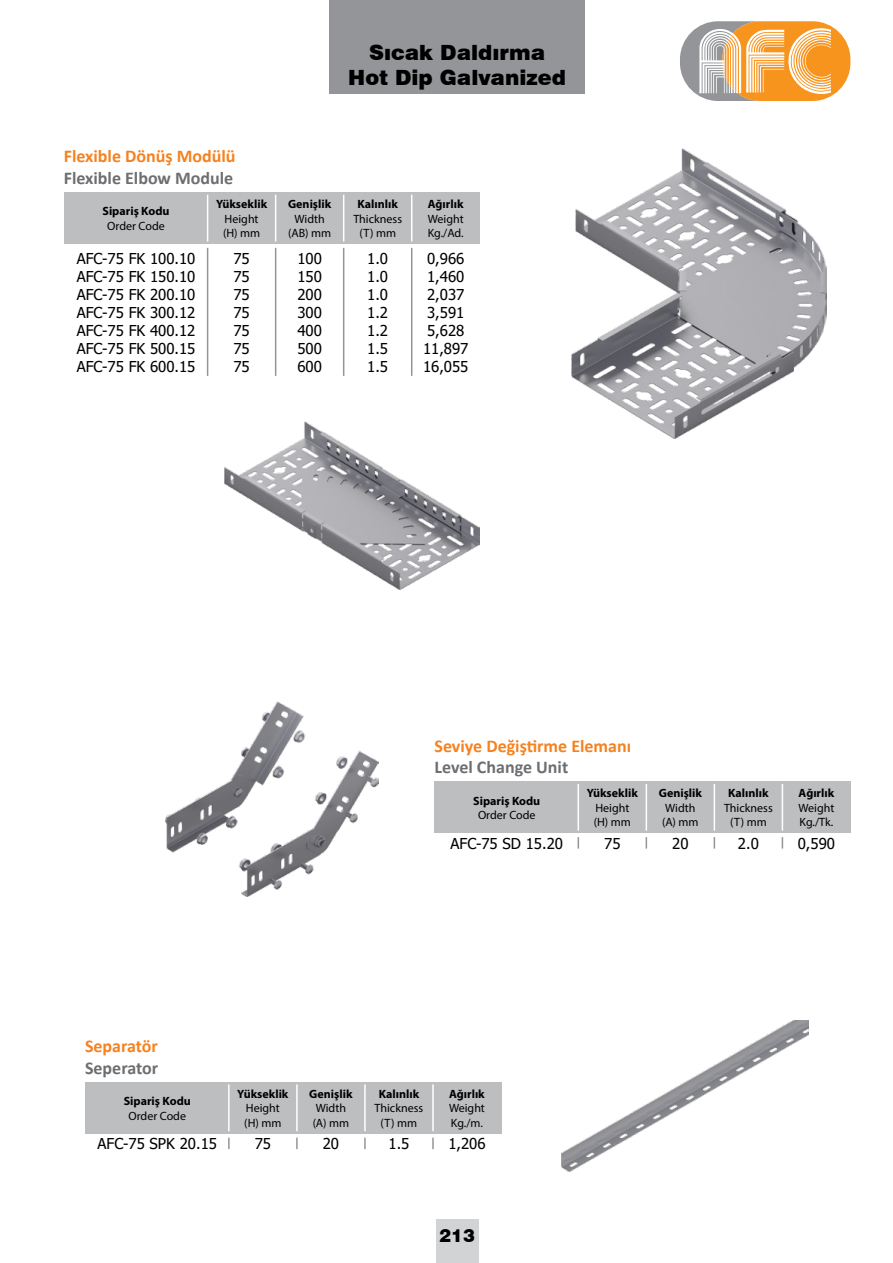
<style>
.page{position:relative;width:893px;height:1263px;background:#fff}
.page>*{position:absolute;margin:0;border:0;box-sizing:border-box;transform-origin:0 0}
.t1{font:900 21px/25.2px "Swiss 721 BT";color:#000;text-align:center}
.t2{font:700 18px "Calibri";color:#f58220}
.t3{font:700 18px "Calibri";color:#6d6e71}
.t4{font:900 18px "Swiss 721 BT";color:#000}
.t5{font:15px/18px "Tahoma";color:#000;text-align:justify}
.t6{font:12px/14.4px "Myriad Pro";color:#000}
.t7{font:700 12px "Myriad Pro";color:#000}
</style>
<div class="page">
<div style="left:436px;top:1219px;width:42px;height:44px;background:#d1d3d4"></div>
<div style="left:722px;top:21px;width:128px;height:80px;background:#f7941e;border-radius:38px"></div>
<svg style="left:680px;top:21px;width:151px;height:80px"></svg>
<div style="left:330px;top:0;width:255px;height:94px;background:#939598"></div>
<div style="left:434px;top:782px;width:145px;height:51px;background:#bcbec0"></div>
<div style="left:578px;top:782px;width:68px;height:51px;background:#bcbec0"></div>
<div style="left:646px;top:782px;width:68px;height:51px;background:#bcbec0"></div>
<div style="left:714px;top:782px;width:68px;height:51px;background:#bcbec0"></div>
<div style="left:782px;top:782px;width:68px;height:51px;background:#bcbec0"></div>
<hr style="left:578px;top:784px;width:1px;height:47px;background:#fff">
<hr style="left:646px;top:784px;width:1px;height:47px;background:#fff">
<hr style="left:714px;top:784px;width:1px;height:47px;background:#fff">
<hr style="left:782px;top:784px;width:1px;height:47px;background:#fff">
<img style="left:165px;top:702px;width:213px;height:195px">
<div style="left:85px;top:1082px;width:145px;height:51px;background:#bcbec0"></div>
<div style="left:229px;top:1082px;width:68px;height:51px;background:#bcbec0"></div>
<div style="left:297px;top:1082px;width:68px;height:51px;background:#bcbec0"></div>
<div style="left:365px;top:1082px;width:68px;height:51px;background:#bcbec0"></div>
<div style="left:433px;top:1082px;width:68px;height:51px;background:#bcbec0"></div>
<hr style="left:228px;top:1084px;width:2px;height:47px;background:#fff">
<svg style="left:228px;top:1137px;width:2px;height:12px"></svg>
<svg style="left:296px;top:1137px;width:2px;height:12px"></svg>
<svg style="left:364px;top:1137px;width:2px;height:12px"></svg>
<svg style="left:432px;top:1137px;width:2px;height:12px"></svg>
<hr style="left:296px;top:1084px;width:2px;height:47px;background:#fff">
<hr style="left:364px;top:1084px;width:2px;height:47px;background:#fff">
<hr style="left:432px;top:1084px;width:2px;height:47px;background:#fff">
<img style="left:562px;top:1020px;width:246px;height:151px">
<div style="left:64px;top:193px;width:144px;height:51px;background:#bcbec0"></div>
<div style="left:208px;top:193px;width:68px;height:51px;background:#bcbec0"></div>
<div style="left:276px;top:193px;width:68px;height:51px;background:#bcbec0"></div>
<div style="left:344px;top:193px;width:68px;height:51px;background:#bcbec0"></div>
<div style="left:412px;top:193px;width:68px;height:51px;background:#bcbec0"></div>
<hr style="left:207px;top:195px;width:1px;height:46px;background:#fff">
<hr style="left:207px;top:248px;width:1px;height:128px;background:#939598">
<hr style="left:275px;top:248px;width:1px;height:128px;background:#939598">
<hr style="left:343px;top:248px;width:1px;height:128px;background:#939598">
<hr style="left:411px;top:248px;width:1px;height:128px;background:#939598">
<hr style="left:275px;top:195px;width:1px;height:46px;background:#fff">
<hr style="left:343px;top:195px;width:1px;height:46px;background:#fff">
<hr style="left:411px;top:195px;width:1px;height:46px;background:#fff">
<img style="left:225px;top:421px;width:255px;height:168px">
<img style="left:571px;top:149px;width:255px;height:290px">
<p class="t2" style="left:64px;top:144px;width:173px">Flexible Dönüş Modülü</p>
<p class="t3" style="left:64px;top:165px;width:171px">Flexible Elbow Module</p>
<h1 class="t1" style="left:348px;top:40px;width:219px">Sıcak Daldırma<br>Hot Dip Galvanized</h1>
<p class="t7" style="left:216px;top:196px;width:53px">Yükseklik</p>
<p class="t6" style="left:223px;top:211px;width:39px">Height (H) mm</p>
<p class="t7" style="left:288px;top:196px;width:45px">Genişlik</p>
<p class="t6" style="left:288px;top:211px;width:45px;text-align:center">Width (AB) mm</p>
<p class="t7" style="left:357px;top:196px;width:42px">Kalınlık</p>
<p class="t6" style="left:353px;top:211px;width:50px;text-align:center">Thickness (T) mm</p>
<p class="t7" style="left:428px;top:196px;width:37px">Ağırlık</p>
<p class="t6" style="left:428px;top:211px;width:37px">Weight<br>Kg./Ad.</p>
<p class="t7" style="left:103px;top:204px;width:69px">Sipariş Kodu</p>
<p class="t6" style="left:107px;top:218px;width:59px">Order Code</p>
<p class="t5" style="left:77px;top:250px;width:120px">AFC-75 FK 100.10<br>AFC-75 FK 150.10<br>AFC-75 FK 200.10<br>AFC-75 FK 300.12<br>AFC-75 FK 400.12<br>AFC-75 FK 500.15<br>AFC-75 FK 600.15</p>
<p class="t5" style="left:233px;top:250px;width:18px">75<br>75<br>75<br>75<br>75<br>75<br>75</p>
<p class="t5" style="left:297px;top:250px;width:26px">100<br>150<br>200<br>300<br>400<br>500<br>600</p>
<p class="t5" style="left:367px;top:250px;width:22px">1.0<br>1.0<br>1.0<br>1.2<br>1.2<br>1.5<br>1.5</p>
<p class="t5" style="left:423px;top:250px;width:47px;text-align:left">0,966<br>1,460<br>2,037<br>3,591<br>5,628<br>11,897<br>16,055</p>
<p class="t2" style="left:434px;top:733px;width:198px">Seviye Değiştirme Elemanı</p>
<p class="t3" style="left:434px;top:754px;width:135px">Level Change Unit</p>
<p class="t2" style="left:85px;top:1033px;width:74px">Separatör</p>
<p class="t3" style="left:85px;top:1055px;width:75px">Seperator</p>
<p class="t7" style="left:587px;top:785px;width:53px">Yükseklik</p>
<p class="t6" style="left:594px;top:800px;width:39px">Height (H) mm</p>
<p class="t7" style="left:659px;top:785px;width:45px">Genişlik</p>
<p class="t6" style="left:662px;top:800px;width:38px">Width (A) mm</p>
<p class="t7" style="left:728px;top:785px;width:42px">Kalınlık</p>
<p class="t6" style="left:724px;top:800px;width:50px;text-align:center">Thickness (T) mm</p>
<p class="t7" style="left:799px;top:785px;width:37px">Ağırlık</p>
<p class="t6" style="left:798px;top:800px;width:37px">Weight<br>Kg./Tk.</p>
<p class="t7" style="left:473px;top:793px;width:69px">Sipariş Kodu</p>
<p class="t6" style="left:478px;top:808px;width:59px">Order Code</p>
<p class="t5" style="left:450px;top:835px;width:114px">AFC-75 SD 15.20</p>
<p class="t5" style="left:604px;top:835px;width:18px">75</p>
<p class="t5" style="left:672px;top:835px;width:18px">20</p>
<p class="t5" style="left:738px;top:835px;width:22px">2.0</p>
<p class="t5" style="left:798px;top:835px;width:39px">0,590</p>
<p class="t7" style="left:237px;top:1086px;width:53px">Yükseklik</p>
<p class="t6" style="left:244px;top:1101px;width:39px">Height (H) mm</p>
<p class="t7" style="left:309px;top:1086px;width:45px">Genişlik</p>
<p class="t6" style="left:313px;top:1101px;width:38px">Width (A) mm</p>
<p class="t7" style="left:379px;top:1086px;width:42px">Kalınlık</p>
<p class="t6" style="left:375px;top:1101px;width:50px;text-align:center">Thickness (T) mm</p>
<p class="t7" style="left:449px;top:1086px;width:37px">Ağırlık</p>
<p class="t6" style="left:449px;top:1101px;width:37px">Weight<br>Kg./m.</p>
<p class="t7" style="left:124px;top:1093px;width:69px">Sipariş Kodu</p>
<p class="t6" style="left:129px;top:1108px;width:59px">Order Code</p>
<p class="t5" style="left:98px;top:1135px;width:121px">AFC-75 SPK 20.15</p>
<p class="t5" style="left:255px;top:1135px;width:18px">75</p>
<p class="t5" style="left:323px;top:1135px;width:18px">20</p>
<p class="t5" style="left:388px;top:1135px;width:22px">1.5</p>
<p class="t5" style="left:448px;top:1135px;width:39px">1,206</p>
<p class="t4" style="left:439px;top:1224px;width:37px">213</p>
</div>
